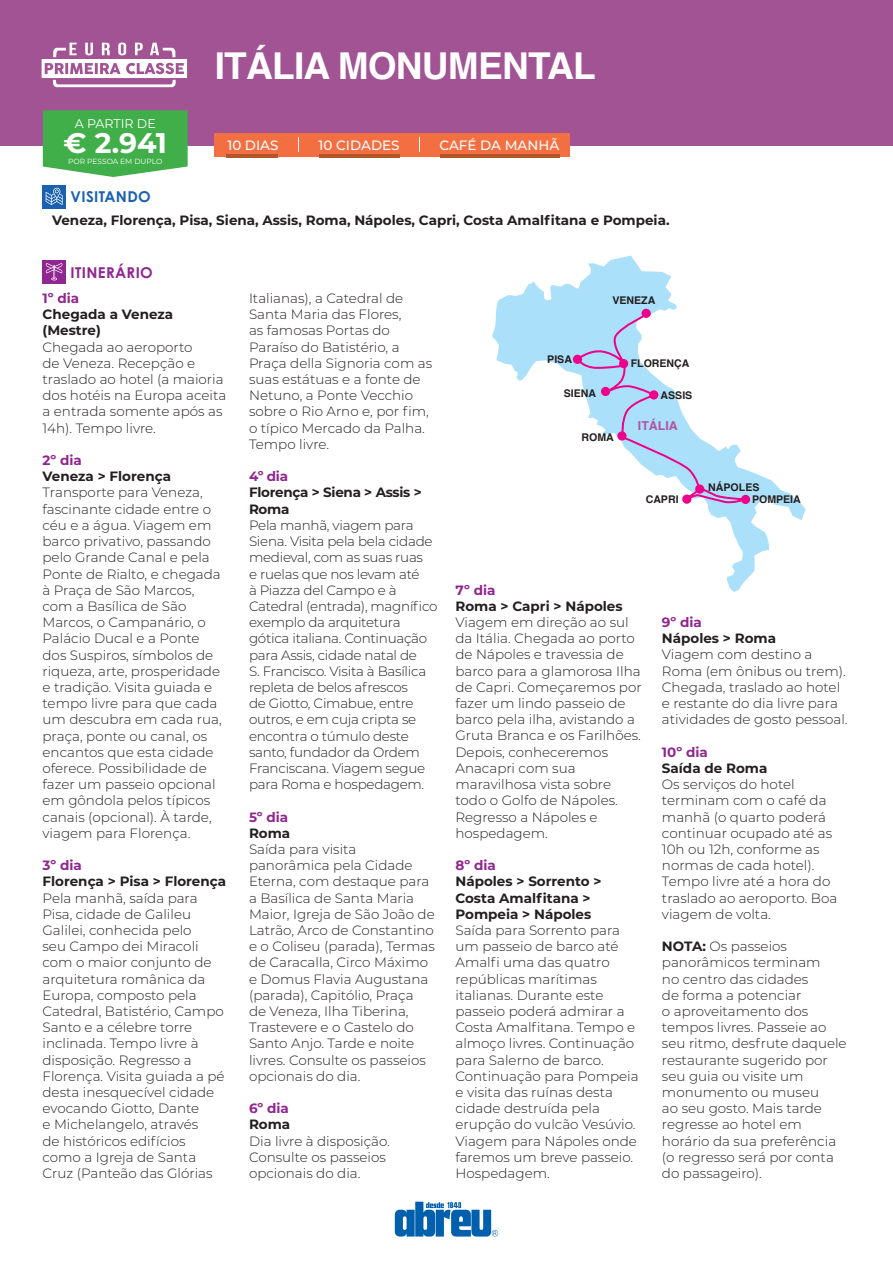
<style>
.page{position:relative;width:893px;height:1263px;background:#fff}
.page>*{position:absolute;margin:0;border:0;box-sizing:border-box;transform-origin:0 0}
.t1{font:700 37.05px "Helvetica";letter-spacing:-.02em;color:#fff}
.t2{font:700 28.35px "Montserrat";color:#fff}
.t3{font:700 15px "Century Gothic Std";letter-spacing:.025em;color:#90268f}
.t4{font:700 15px "Century Gothic Std";letter-spacing:.025em;color:#1a61af}
.t5{font:300 13.5px/16.2px "Montserrat";color:#231f20}
.t6{font:300 13.5px/16.2px "Montserrat";letter-spacing:-.02em;color:#231f20}
.t7{font:700 13.5px/16.2px "Montserrat";color:#231f20}
.t8{font:700 13.5px "Montserrat";color:#90268f}
.t9{font:500 13.5px "Montserrat";color:#fff}
.t10{font:700 13.5px/16.2px "Montserrat";letter-spacing:-.02em;color:#231f20}
.t11{font:12.6px "Montserrat";color:#fff}
.t12{font:700 12.3px "Helvetica";color:#b254a1}
.t13{font:700 10.65px "Helvetica";color:#231f20}
.t14{font:7.5px "Montserrat";color:#fff}
.s1{font-weight:700}
</style>
<div class="page">
<div style="left:0;top:0;width:893px;height:145px;background:#a25394"></div>
<svg style="left:42px;top:43px;width:145px;height:44px"></svg>
<div style="left:43px;top:185px;width:23px;height:23px;background:#1a61af"></div>
<div style="left:43px;top:260px;width:23px;height:23px;background:#90268f"></div>
<svg style="left:46px;top:188px;width:17px;height:17px"></svg>
<svg style="left:46px;top:263px;width:17px;height:17px"></svg>
<div style="left:215px;top:133px;width:355px;height:23px;background:#f36f42"></div>
<hr style="left:226px;top:154px;width:52px;height:4px;background:#b4562c">
<hr style="left:319px;top:154px;width:80px;height:4px;background:#b4562c">
<hr style="left:441px;top:154px;width:119px;height:4px;background:#b4562c">
<svg style="left:298px;top:137px;width:1px;height:15px"></svg>
<svg style="left:419px;top:137px;width:1px;height:15px"></svg>
<svg style="left:43px;top:110px;width:145px;height:67px;background:#4fb357"></svg>
<svg style="left:492px;top:256px;width:314px;height:336px"></svg>
<svg style="left:575px;top:312px;width:173px;height:194px"></svg>
<div style="left:641px;top:309px;width:10px;height:9px;background:#ed028c;border-radius:50%"></div>
<div style="left:573px;top:355px;width:9px;height:9px;background:#ed028c;border-radius:50%"></div>
<div style="left:619px;top:359px;width:9px;height:9px;background:#ed028c;border-radius:50%"></div>
<div style="left:601px;top:387px;width:9px;height:9px;background:#ed028c;border-radius:50%"></div>
<div style="left:649px;top:390px;width:9px;height:9px;background:#ed028c;border-radius:50%"></div>
<div style="left:617px;top:431px;width:9px;height:10px;background:#ed028c;border-radius:50%"></div>
<div style="left:682px;top:494px;width:9px;height:10px;background:#ed028c;border-radius:50%"></div>
<div style="left:695px;top:484px;width:9px;height:10px;background:#ed028c;border-radius:50%"></div>
<div style="left:741px;top:495px;width:9px;height:9px;background:#ed028c;border-radius:50%"></div>
<svg style="left:395px;top:1202px;width:103px;height:34px"></svg>
<p class="t11" style="left:75px;top:115px;width:83px">A PARTIR DE</p>
<h2 class="t2" style="left:63px;top:123px;width:105px">€ 2.941</h2>
<p class="t14" style="left:68px;top:157px;width:96px">POR PESSOA EM DUPLO</p>
<p class="t4" style="left:71px;top:187px;width:82px">VISITANDO</p>
<h1 class="t1" style="left:215px;top:36px;width:383px">ITÁLIA MONUMENTAL</h1>
<p class="t9" style="left:227px;top:135px;width:53px">10 DIAS</p>
<p class="t9" style="left:319px;top:135px;width:83px">10 CIDADES</p>
<p class="t9" style="left:440px;top:135px;width:121px">CAFÉ DA MANHÃ</p>
<p class="t7" style="left:52px;top:211px;width:619px">Veneza, Florença, Pisa, Siena, Assis, Roma, Nápoles, Capri, Costa Amalfitana e Pompeia.</p>
<p class="t3" style="left:71px;top:263px;width:84px">ITINERÁRIO</p>
<p class="t8" style="left:43px;top:289px;width:38px">1º dia</p>
<p class="t7" style="left:43px;top:306px;width:132px">Chegada a Veneza (Mestre)</p>
<p class="t5" style="left:43px;top:338px;width:185px">Chegada ao aeroporto<br>de Veneza. Recepção e traslado ao hotel (a maioria dos hotéis na Europa aceita a entrada somente após as<br>14h). Tempo livre.</p>
<p class="t8" style="left:43px;top:451px;width:41px">2º dia</p>
<p class="t7" style="left:43px;top:468px;width:130px">Veneza &gt; Florença</p>
<p class="t5" style="left:43px;top:484px;width:181px">Transporte para Veneza, fascinante cidade entre o céu e a água. Viagem em barco privativo, passando pelo Grande Canal e pela<br>Ponte de Rialto, e chegada à Praça de São Marcos, com a Basílica de São<br>Marcos, o Campanário, o<br>Palácio Ducal e a Ponte dos Suspiros, símbolos de riqueza, arte, prosperidade e tradição. Visita guiada e tempo livre para que cada um descubra em cada rua, praça, ponte ou canal, os encantos que esta cidade oferece. Possibilidade de fazer um passeio opcional em gôndola pelos típicos canais (opcional). À tarde, viagem para Florença.</p>
<p class="t8" style="left:43px;top:856px;width:41px">3º dia</p>
<p class="t7" style="left:43px;top:873px;width:185px">Florença &gt; Pisa &gt; Florença</p>
<p class="t5" style="left:43px;top:889px;width:184px">Pela manhã, saída para<br>Pisa, cidade de Galileu<br>Galilei, conhecida pelo<br>seu Campo dei Miracoli com o maior conjunto de arquitetura românica da<br>Europa, composto pela<br>Catedral, Batistério, Campo<br>Santo e a célebre torre inclinada. Tempo livre à disposição. Regresso a<br>Florença. Visita guiada a pé desta inesquecível cidade evocando Giotto, Dante<br>e Michelangelo, através<br>de históricos edifícios como a Igreja de Santa<br>Cruz (Panteão das Glórias</p>
<p class="t5" style="left:249px;top:290px;width:185px">Italianas), a Catedral de<br>Santa Maria das Flores,<br>as famosas Portas do<br>Paraíso do Batistério, a<br>Praça della Signoria com as suas estátuas e a fonte de<br>Netuno, a Ponte Vecchio sobre o Rio Arno e, por fim, o típico Mercado da Palha.<br>Tempo livre.</p>
<p class="t8" style="left:249px;top:467px;width:41px">4º dia</p>
<p class="t10" style="left:249px;top:484px;width:174px">Florença &gt; Siena &gt; Assis &gt;<br>Roma</p>
<p class="t6" style="left:249px;top:517px;width:190px">Pela manhã, viagem para<br>Siena. Visita pela bela cidade medieval, com as suas ruas<br>e ruelas que nos levam até<br>à Piazza del Campo e à<br>Catedral (entrada), magnífico exemplo da arquitetura gótica italiana. Continuação para Assis, cidade natal de<br>S. Francisco. Visita à Basílica repleta de belos afrescos<br>de Giotto, Cimabue, entre outros, e em cuja cripta se encontra o túmulo deste santo, fundador da Ordem<br>Franciscana. Viagem segue para Roma e hospedagem.</p>
<p class="t8" style="left:249px;top:807px;width:41px">5º dia</p>
<p class="t7" style="left:249px;top:824px;width:43px">Roma</p>
<p class="t5" style="left:249px;top:841px;width:187px">Saída para visita panorâmica pela Cidade<br>Eterna, com destaque para a Basílica de Santa Maria<br>Maior, Igreja de São João de<br>Latrão, Arco de Constantino e o Coliseu (parada), Termas de Caracalla, Circo Máximo e Domus Flavia Augustana (parada), Capitólio, Praça<br>de Veneza, Ilha Tiberina,<br>Trastevere e o Castelo do<br>Santo Anjo. Tarde e noite livres. Consulte os passeios opcionais do dia.</p>
<p class="t8" style="left:249px;top:1099px;width:41px">6º dia</p>
<p class="t7" style="left:249px;top:1116px;width:43px">Roma</p>
<p class="t5" style="left:249px;top:1132px;width:142px">Dia livre à disposição.<br>Consulte os passeios opcionais do dia.</p>
<p class="t13" style="left:612px;top:292px;width:44px">VENEZA</p>
<p class="t13" style="left:547px;top:351px;width:26px">PISA</p>
<p class="t13" style="left:564px;top:384px;width:34px">SIENA</p>
<p class="t13" style="left:581px;top:429px;width:34px">ROMA</p>
<p class="t13" style="left:631px;top:355px;width:60px">FLORENÇA</p>
<p class="t13" style="left:661px;top:387px;width:33px">ASSIS</p>
<p class="t12" style="left:638px;top:416px;width:41px">ITÁLIA</p>
<p class="t13" style="left:646px;top:491px;width:34px">CAPRI</p>
<p class="t13" style="left:708px;top:478px;width:53px">NÁPOLES</p>
<p class="t13" style="left:752px;top:491px;width:50px">POMPEIA</p>
<p class="t8" style="left:455px;top:580px;width:42px">7º dia</p>
<p class="t7" style="left:455px;top:597px;width:169px">Roma &gt; Capri &gt; Nápoles</p>
<p class="t5" style="left:455px;top:614px;width:188px">Viagem em direção ao sul da Itália. Chegada ao porto de Nápoles e travessia de barco para a glamorosa Ilha de Capri. Começaremos por fazer um lindo passeio de barco pela ilha, avistando a<br>Gruta Branca e os Farilhões.<br>Depois, conheceremos<br>Anacapri com sua maravilhosa vista sobre todo o Golfo de Nápoles.<br>Regresso a Nápoles e hospedagem.</p>
<p class="t8" style="left:455px;top:855px;width:42px">8º dia</p>
<p class="t7" style="left:455px;top:873px;width:148px">Nápoles &gt; Sorrento &gt;<br>Costa Amalfitana &gt;<br>Pompeia &gt; Nápoles</p>
<p class="t5" style="left:455px;top:921px;width:185px">Saída para Sorrento para um passeio de barco até<br>Amalfi uma das quatro repúblicas marítimas italianas. Durante este passeio poderá admirar a<br>Costa Amalfitana. Tempo e almoço livres. Continuação para Salerno de barco.<br>Continuação para Pompeia e visita das ruínas desta cidade destruída pela erupção do vulcão Vesúvio.<br>Viagem para Nápoles onde faremos um breve passeio.<br>Hospedagem.</p>
<p class="t8" style="left:662px;top:612px;width:41px">9º dia</p>
<p class="t7" style="left:662px;top:630px;width:116px">Nápoles &gt; Roma</p>
<p class="t5" style="left:662px;top:646px;width:187px">Viagem com destino a<br>Roma (em ônibus ou trem).<br>Chegada, traslado ao hotel e restante do dia livre para atividades de gosto pessoal.</p>
<p class="t8" style="left:662px;top:742px;width:47px">10º dia</p>
<p class="t7" style="left:662px;top:759px;width:107px">Saída de Roma</p>
<p class="t5" style="left:662px;top:776px;width:177px">Os serviços do hotel terminam com o café da manhã (o quarto poderá continuar ocupado até as<br>10h ou 12h, conforme as normas de cada hotel).<br>Tempo livre até a hora do traslado ao aeroporto. Boa viagem de volta.</p>
<p class="t5" style="left:662px;top:938px;width:186px"><span class="s1">NOTA:</span> Os passeios panorâmicos terminam<br>no centro das cidades<br>de forma a potenciar<br>o aproveitamento dos tempos livres. Passeie ao seu ritmo, desfrute daquele restaurante sugerido por seu guia ou visite um monumento ou museu<br>ao seu gosto. Mais tarde regresse ao hotel em horário da sua preferência (o regresso será por conta do passageiro).</p>
</div>
